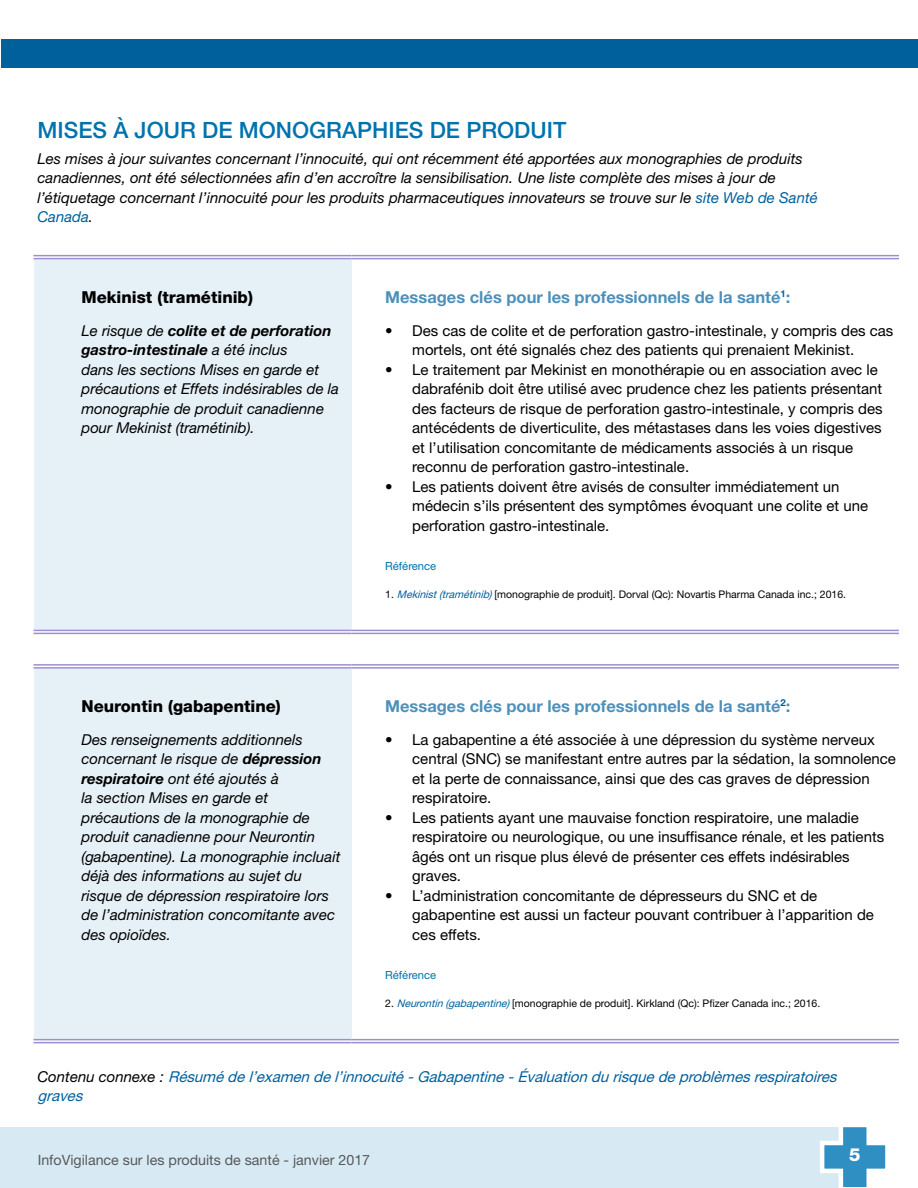
<style>
.page{position:relative;width:918px;height:1188px;background:#fff}
.page>*{position:absolute;margin:0;border:0;box-sizing:border-box;transform-origin:0 0}
.Text_-_Title_level_1{font:500 22.5px "Helvetica Neue LT Std";color:#0073ae}
.t1{font:800 18px "Helvetica Neue LT Std";color:#fff}
.Text_-_Body{font:700 16.5px "Helvetica Neue LT Std";color:#4d90ba}
.Recap_-_Product{font:800 16.5px "Helvetica Neue LT Std";color:#000}
.t2{font:15px/19.5px "Helvetica Neue LT Std";color:#000}
.Text_-_Body-2{font:italic 15px/19.5px "Helvetica Neue LT Std";color:#000}
.Text_-_Body_-_column{font:italic 15px/19.5px "Helvetica Neue LT Std";color:#000}
.Text_-_Body-3{font:italic 15px/19.5px "Helvetica Neue LT Std";color:#00609c}
.t3{font:14.25px "Helvetica Neue LT Std";color:#58595b}
.Reference_Title{font:11.25px "Helvetica Neue LT Std";color:#0073ae}
.Text_-_Body-4{font:10.5px "Helvetica Neue LT Std";color:#000}
.s1{color:#00609c}
.s2{font-weight:700}
.s3{font-style:italic;color:#00609c}
.s4{color:#000}
</style>
<div class="page">
<div style="left:1px;top:1127px;width:854px;height:61px;background:#d7eaf3"></div>
<hr style="left:0;top:1127px;width:1px;height:61px;background:#d7eaf3">
<svg style="left:820px;top:1127px;width:66px;height:61px"></svg>
<div style="left:1px;top:39px;width:917px;height:29px;background:#00609c"></div>
<div style="left:34px;top:257px;width:317px;height:375px;background:#e6f1f7"></div>
<svg style="left:33px;top:256px;width:318px;height:2px"></svg>
<svg style="left:351px;top:256px;width:548px;height:2px"></svg>
<svg style="left:33px;top:632px;width:318px;height:1px"></svg>
<hr style="left:351px;top:630px;width:548px;height:4px;background:#e5e2f2">
<hr style="left:33px;top:255px;width:318px;height:1px;background:#9d8ed3">
<hr style="left:33px;top:258px;width:318px;height:1px;background:#9d8ed3">
<hr style="left:351px;top:255px;width:548px;height:1px;background:#9d8ed3">
<hr style="left:351px;top:258px;width:548px;height:1px;background:#9d8ed3">
<hr style="left:33px;top:630px;width:318px;height:1px;background:#9d8ed3">
<hr style="left:33px;top:633px;width:318px;height:1px;background:#9d8ed3">
<hr style="left:351px;top:630px;width:548px;height:1px;background:#9d8ed3">
<hr style="left:351px;top:633px;width:548px;height:1px;background:#9d8ed3">
<div style="left:34px;top:666px;width:317px;height:375px;background:#e6f1f7"></div>
<div style="left:33px;top:664px;width:318px;height:5px;background:#fff"></div>
<svg style="left:33px;top:1040px;width:318px;height:2px"></svg>
<svg style="left:351px;top:1040px;width:548px;height:2px"></svg>
<hr style="left:33px;top:664px;width:318px;height:2px;background:#9d8ed3">
<hr style="left:33px;top:667px;width:318px;height:2px;background:#9d8ed3">
<hr style="left:351px;top:664px;width:548px;height:2px;background:#9d8ed3">
<hr style="left:351px;top:667px;width:548px;height:2px;background:#9d8ed3">
<hr style="left:33px;top:1039px;width:318px;height:1px;background:#9d8ed3">
<hr style="left:33px;top:1042px;width:318px;height:1px;background:#9d8ed3">
<hr style="left:351px;top:1039px;width:548px;height:1px;background:#9d8ed3">
<hr style="left:351px;top:1042px;width:548px;height:1px;background:#9d8ed3">
<p class="Text_-_Title_level_1" style="left:37px;top:116px;width:530px">MISES À JOUR DE MONOGRAPHIES DE PRODUIT</p>
<p class="Text_-_Body_-_column" style="left:37px;top:149px;width:782px">Les mises à jour suivantes concernant l’innocuité, qui ont récemment été apportées aux monographies de produits canadiennes, ont été sélectionnées afin d’en accroître la sensibilisation. Une liste complète des mises à jour de l’étiquetage concernant l’innocuité pour les produits pharmaceutiques innovateurs se trouve sur le <span class="s1">site Web de Santé Canada</span>.</p>
<p class="Recap_-_Product" style="left:81px;top:287px;width:173px">Mekinist (tramétinib)</p>
<p class="Text_-_Body-2" style="left:81px;top:320px;width:259px">Le risque de <span class="s2">colite et de perforation gastro-intestinale</span> a été inclus<br>dans les sections Mises en garde et précautions et Effets indésirables de la monographie de produit canadienne pour Mekinist (tramétinib).</p>
<p class="Recap_-_Product" style="left:81px;top:696px;width:201px">Neurontin (gabapentine)</p>
<p class="Text_-_Body-2" style="left:81px;top:730px;width:260px">Des renseignements additionnels concernant le risque de <span class="s2">dépression respiratoire</span> ont été ajoutés à<br>la section Mises en garde et précautions de la monographie de produit canadienne pour Neurontin (gabapentine). La monographie incluait déjà des informations au sujet du risque de dépression respiratoire lors de l’administration concomitante avec des opioïdes.</p>
<p class="Text_-_Body" style="left:385px;top:287px;width:407px">Messages clés pour les professionnels de la santé<sup>1</sup>:</p>
<p class="t2" style="left:412px;top:320px;width:483px;text-indent:-27px">• Des cas de colite et de perforation gastro-intestinale, y compris des cas mortels, ont été signalés chez des patients qui prenaient Mekinist.</p>
<p class="t2" style="left:412px;top:359px;width:472px;text-indent:-27px">• Le traitement par Mekinist en monothérapie ou en association avec le dabrafénib doit être utilisé avec prudence chez les patients présentant des facteurs de risque de perforation gastro-intestinale, y compris des antécédents de diverticulite, des métastases dans les voies digestives et l’utilisation concomitante de médicaments associés à un risque reconnu de perforation gastro-intestinale.</p>
<p class="t2" style="left:412px;top:476px;width:457px;text-indent:-27px">• Les patients doivent être avisés de consulter immédiatement un médecin s’ils présentent des symptômes évoquant une colite et une perforation gastro-intestinale.</p>
<p class="Reference_Title" style="left:385px;top:559px;width:53px">Référence</p>
<p class="Text_-_Body-4" style="left:385px;top:588px;width:462px">1. <span class="s3">Mekinist(tramétinib)</span> [monographie de produit]. Dorval (Qc): Novartis Pharma Canada inc.; 2016.</p>
<p class="Text_-_Body" style="left:385px;top:696px;width:407px">Messages clés pour les professionnels de la santé<sup>2</sup>:</p>
<p class="t2" style="left:412px;top:730px;width:485px;text-indent:-27px">• La gabapentine a été associée à une dépression du système nerveux central (SNC) se manifestant entre autres par la sédation, la somnolence et la perte de connaissance, ainsi que des cas graves de dépression respiratoire.</p>
<p class="t2" style="left:412px;top:808px;width:474px;text-indent:-27px">• Les patients ayant une mauvaise fonction respiratoire, une maladie respiratoire ou neurologique, ou une insuffisance rénale, et les patients âgés ont un risque plus élevé de présenter ces effets indésirables graves.</p>
<p class="t2" style="left:412px;top:886px;width:463px;text-indent:-27px">• L’administration concomitante de dépresseurs du SNC et de gabapentine est aussi un facteur pouvant contribuer à l’apparition de ces effets.</p>
<p class="Reference_Title" style="left:385px;top:968px;width:53px">Référence</p>
<p class="Text_-_Body-4" style="left:385px;top:997px;width:437px">2. <span class="s3">Neurontin(gabapentine)</span> [monographie de produit]. Kirkland (Qc): Pfizer Canada inc.; 2016.</p>
<p class="Text_-_Body-3" style="left:37px;top:1066px;width:805px"><span class="s4">C o n t e n u c o n n e x e :</span> Résumédel’examendel’innocuité-Gabapentine-Évaluationdurisquedeproblèmesrespiratoires graves</p>
<p class="t3" style="left:38px;top:1152px;width:334px">InfoVigilance sur les produits de santé - janvier 2017</p>
<p class="t1" style="left:849px;top:1144px;width:13px">5</p>
</div>
